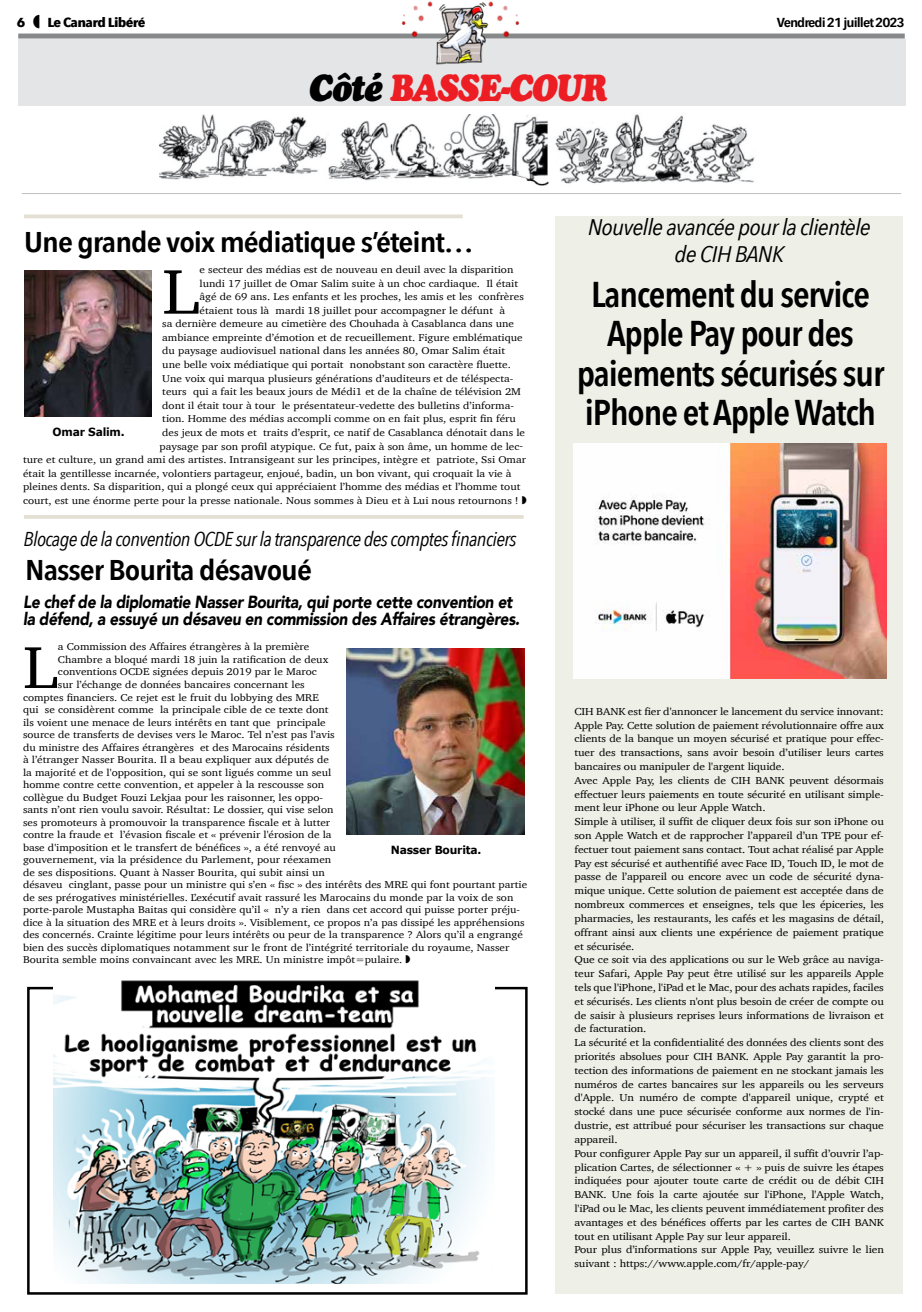
<style>
.page{position:relative;width:922px;height:1312px;background:#fff}
.page>*{position:absolute;margin:0;border:0;box-sizing:border-box;transform-origin:0 0}
.t1{font:64.5px "Charter";color:#000;scale:1.11 1}
.t2{font:60.38px "Charter";color:#000;scale:1.11 1}
.t3{font:italic 37.5px "Cooper Black Std";letter-spacing:-.04em;color:#ed1d24;scale:.9 1}
.t4{font:600 35.75px/39.4px "Avenir Next Condensed";letter-spacing:-.03em;color:#000;text-align:center}
.t5{font:600 28.5px "Avenir Next Condensed";letter-spacing:-.03em;color:#000;scale:1.17 1}
.t6{font:italic 22.5px/26.5px "Avenir Next Condensed";letter-spacing:-.03em;color:#000;text-align:center;scale:1.16 1}
.t7{font:italic 20px "Avenir Next Condensed";letter-spacing:-.03em;color:#000;scale:1.05 1}
.t8{font:italic 900 17.5px/17.5px "Avenir";letter-spacing:-.02em;color:#000;scale:.88 1}
.t9{font:600 13px "Avenir Next Condensed";letter-spacing:-.06em;color:#000;scale:1.25 1}
.t10{font:700 13px "Avenir Next Condensed";letter-spacing:-.04em;color:#000;scale:1.25 1}
.t11{font:700 11.25px "Verdana";letter-spacing:-.02em;color:#000;scale:.96 1}
.t12{font:10.38px/13.8px "Charter";letter-spacing:-.01em;color:#000;scale:1.11 1}
.t13{font:10.12px "Charter";color:#000;scale:1.11 1}
.s1{color:#000}
</style>
<div class="page">
<div style="left:18px;top:34px;width:886px;height:5px;background:#86888a"></div>
<img style="left:159px;top:115px;width:390px;height:71px">
<img style="left:555px;top:114px;width:200px;height:70px">
<hr style="left:22px;top:193px;width:879px;height:1px;background:#bcbec0">
<div style="left:18px;top:40px;width:886px;height:66px;background:#e4e5e6"></div>
<img style="left:396px;top:1px;width:130px;height:64px">
<div style="left:555px;top:216px;width:347px;height:1077px;background:#eeefe7"></div>
<svg style="left:24px;top:214px;width:438px;height:4px;background:#e6e3d8"></svg>
<hr style="left:24px;top:515px;width:499px;height:3px;background:#e3dfd3">
<img style="left:573px;top:444px;width:313px;height:234px">
<img style="left:25px;top:270px;width:127px;height:146px">
<img style="left:347px;top:648px;width:177px;height:186px">
<div style="left:27px;top:986px;width:500px;height:308px;border:2px solid #000"></div>
<img style="left:53px;top:980px;width:441px;height:302px">
<p class="t10" style="left:17px;top:14px;width:8px">6</p>
<p class="t10" style="left:47px;top:14px;width:80px">Le Canard Libéré</p>
<p class="t9" style="left:776px;top:11px;width:104px">Vendredi 21 juillet 2023</p>
<h3 class="t3" style="left:308px;top:64px;width:333px"><span class="s1">Côté</span> BASSE-COUR</h3>
<h3 class="t5" style="left:24px;top:217px;width:386px">Une grande voix médiatique s’éteint…</h3>
<h1 class="t1" style="left:162px;top:236px;width:35px">L</h1>
<p class="t13" style="left:199px;top:261px;width:284px">e secteur des médias est de nouveau en deuil avec la disparition</p>
<p class="t13" style="left:199px;top:274px;width:288px">lundi 17 juillet de Omar Salim suite à un choc cardiaque. Il était</p>
<p class="t13" style="left:199px;top:288px;width:293px">âgé de 69 ans. Les enfants et les proches, les amis et les confrères</p>
<p class="t13" style="left:199px;top:301px;width:277px">étaient tous là mardi 18 juillet pour accompagner le défunt à</p>
<p class="t13" style="left:162px;top:315px;width:318px">sa dernière demeure au cimetière des Chouhada à Casablanca dans une</p>
<p class="t13" style="left:162px;top:328px;width:326px">ambiance empreinte d’émotion et de recueillement. Figure emblématique</p>
<p class="t13" style="left:162px;top:342px;width:310px">du paysage audiovisuel national dans les années 80, Omar Salim était</p>
<p class="t13" style="left:162px;top:356px;width:315px">une belle voix médiatique qui portait nonobstant son caractère fluette.</p>
<p class="t13" style="left:162px;top:369px;width:318px">Une voix qui marqua plusieurs générations d’auditeurs et de téléspecta-</p>
<p class="t13" style="left:162px;top:383px;width:324px">teurs qui a fait les beaux jours de Médi1 et de la chaîne de télévision 2M</p>
<p class="t13" style="left:162px;top:396px;width:318px">dont il était tour à tour le présentateur-vedette des bulletins d’informa-</p>
<p class="t13" style="left:162px;top:410px;width:320px">tion. Homme des médias accompli comme on en fait plus, esprit fin féru</p>
<p class="t13" style="left:162px;top:423px;width:328px">des jeux de mots et traits d’esprit, ce natif de Casablanca dénotait dans le</p>
<p class="t13" style="left:159px;top:437px;width:329px">paysage par son profil atypique. Ce fut, paix à son âme, un homme de lec-</p>
<p class="t13" style="left:23px;top:451px;width:454px">ture et culture, un grand ami des artistes. Intransigeant sur les principes, intègre et patriote, Ssi Omar</p>
<p class="t13" style="left:23px;top:464px;width:441px">était la gentillesse incarnée, volontiers partageur, enjoué, badin, un bon vivant, qui croquait la vie à</p>
<p class="t13" style="left:23px;top:478px;width:449px">pleines dents. Sa disparition, qui a plongé ceux qui appréciaient l’homme des médias et l’homme tout</p>
<p class="t13" style="left:23px;top:491px;width:448px">court, est une énorme perte pour la presse nationale. Nous sommes à Dieu et à Lui nous retournons !</p>
<p class="t11" style="left:53px;top:424px;width:76px">Omar Salim.</p>
<h3 class="t7" style="left:24px;top:526px;width:470px">Blocage de la convention OCDE sur la transparence des comptes financiers</h3>
<h3 class="t5" style="left:25px;top:545px;width:246px">Nasser Bourita désavoué</h3>
<h3 class="t8" style="left:23px;top:592px;width:566px">Le chef de la diplomatie Nasser Bourita, qui porte cette convention et la défend, a essuyé un désaveu en commission des Affaires étrangères.</h3>
<h2 class="t2" style="left:23px;top:615px;width:33px">L</h2>
<p class="t13" style="left:58px;top:638px;width:228px">a Commission des Affaires étrangères à la première</p>
<p class="t13" style="left:58px;top:650px;width:245px">Chambre a bloqué mardi 18 juin la ratification de deux</p>
<p class="t13" style="left:58px;top:663px;width:235px">conventions OCDE signées depuis 2019 par le Maroc</p>
<p class="t13" style="left:58px;top:675px;width:224px">sur l’échange de données bancaires concernant les</p>
<p class="t13" style="left:23px;top:688px;width:268px">comptes financiers. Ce rejet est le fruit du lobbying des MRE</p>
<p class="t13" style="left:23px;top:700px;width:277px">qui se considèrent comme la principale cible de ce texte dont</p>
<p class="t13" style="left:23px;top:713px;width:274px">ils voient une menace de leurs intérêts en tant que principale</p>
<p class="t13" style="left:23px;top:725px;width:282px">source de transferts de devises vers le Maroc. Tel n’est pas l’avis</p>
<p class="t13" style="left:23px;top:738px;width:278px">du ministre des Affaires étrangères et des Marocains résidents</p>
<p class="t13" style="left:23px;top:750px;width:277px">à l’étranger Nasser Bourita. Il a beau expliquer aux députés de</p>
<p class="t13" style="left:23px;top:763px;width:279px">la majorité et de l'opposition, qui se sont ligués comme un seul</p>
<p class="t13" style="left:23px;top:775px;width:273px">homme contre cette convention, et appeler à la rescousse son</p>
<p class="t13" style="left:23px;top:788px;width:272px">collègue du Budget Fouzi Lekjaa pour les raisonner, les oppo-</p>
<p class="t13" style="left:23px;top:800px;width:281px">sants n’ont rien voulu savoir. Résultat: Le dossier, qui vise selon</p>
<p class="t13" style="left:23px;top:813px;width:278px">ses promoteurs à promouvoir la transparence fiscale et à lutter</p>
<p class="t13" style="left:23px;top:825px;width:279px">contre la fraude et l’évasion fiscale et « prévenir l'érosion de la</p>
<p class="t13" style="left:23px;top:838px;width:283px">base d'imposition et le transfert de bénéfices », a été renvoyé au</p>
<p class="t13" style="left:23px;top:850px;width:279px">gouvernement, via la présidence du Parlement, pour réexamen</p>
<p class="t13" style="left:23px;top:863px;width:273px">de ses dispositions. Quant à Nasser Bourita, qui subit ainsi un</p>
<p class="t13" style="left:23px;top:875px;width:455px">désaveu cinglant, passe pour un ministre qui s’en « fisc » des intérêts des MRE qui font pourtant partie</p>
<p class="t13" style="left:23px;top:888px;width:443px">de ses prérogatives ministérielles. L’exécutif avait rassuré les Marocains du monde par la voix de son</p>
<p class="t13" style="left:23px;top:900px;width:449px">porte-parole Mustapha Baitas qui considère qu’il « n’y a rien dans cet accord qui puisse porter préju-</p>
<p class="t13" style="left:23px;top:913px;width:453px">dice à la situation des MRE et à leurs droits ». Visiblement, ce propos n’a pas dissipé les appréhensions</p>
<p class="t13" style="left:23px;top:925px;width:452px">des concernés. Crainte légitime pour leurs intérêts ou peur de la transparence ? Alors qu’il a engrangé</p>
<p class="t13" style="left:23px;top:938px;width:439px">bien des succès diplomatiques notamment sur le front de l’intégrité territoriale du royaume, Nasser</p>
<p class="t13" style="left:23px;top:950px;width:343px">Bourita semble moins convaincant avec les MRE. Un ministre impôt=pulaire.</p>
<p class="t11" style="left:391px;top:842px;width:96px">Nasser Bourita.</p>
<h3 class="t6" style="left:587px;top:214px;width:245px">Nouvelle avancée pour la clientèle de CIH BANK</h3>
<h3 class="t4" style="left:576px;top:274px;width:309px">Lancement du service<br>Apple Pay pour des paiements sécurisés sur iPhone et Apple Watch</h3>
<p class="t12" style="left:574px;top:704px;width:280px">CIH BANK est fier d'annoncer le lancement du service innovant:<br>Apple Pay. Cette solution de paiement révolutionnaire offre aux clients de la banque un moyen sécurisé et pratique pour effec&shy;tuer des transactions, sans avoir besoin d’utiliser leurs cartes bancaires ou manipuler de l'argent liquide.<br>Avec Apple Pay, les clients de CIH BANK peuvent désormais effectuer leurs paiements en toute sécurité en utilisant simple&shy;ment leur iPhone ou leur Apple Watch.<br>Simple à utiliser, il suffit de cliquer deux fois sur son iPhone ou son Apple Watch et de rapprocher l’appareil d’un TPE pour ef&shy;fectuer tout paiement sans contact. Tout achat réalisé par Apple Pay est sécurisé et authentifié avec Face ID, Touch ID, le mot de passe de l’appareil ou encore avec un code de sécurité dyna&shy;mique unique. Cette solution de paiement est acceptée dans de nombreux commerces et enseignes, tels que les épiceries, les pharmacies, les restaurants, les cafés et les magasins de détail, offrant ainsi aux clients une expérience de paiement pratique et sécurisée.<br>Que ce soit via des applications ou sur le Web grâce au naviga&shy;teur Safari, Apple Pay peut être utilisé sur les appareils Apple tels que l'iPhone, l'iPad et le Mac, pour des achats rapides, faciles et sécurisés. Les clients n'ont plus besoin de créer de compte ou de saisir à plusieurs reprises leurs informations de livraison et de facturation.<br>La sécurité et la confidentialité des données des clients sont des priorités absolues pour CIH BANK. Apple Pay garantit la pro&shy;tection des informations de paiement en ne stockant jamais les numéros de cartes bancaires sur les appareils ou les serveurs d'Apple. Un numéro de compte d'appareil unique, crypté et stocké dans une puce sécurisée conforme aux normes de l'in&shy;dustrie, est attribué pour sécuriser les transactions sur chaque appareil.<br>Pour configurer Apple Pay sur un appareil, il suffit d’ouvrir l’ap&shy;plication Cartes, de sélectionner « + » puis de suivre les étapes indiquées pour ajouter toute carte de crédit ou de débit CIH BANK. Une fois la carte ajoutée sur l'iPhone, l'Apple Watch, l'iPad ou le Mac, les clients peuvent immédiatement profiter des avantages et des bénéfices offerts par les cartes de CIH BANK tout en utilisant Apple Pay sur leur appareil.<br>Pour plus d’informations sur Apple Pay, veuillez suivre le lien suivant : https://www.apple.com/fr/apple-pay/</p>
</div>
